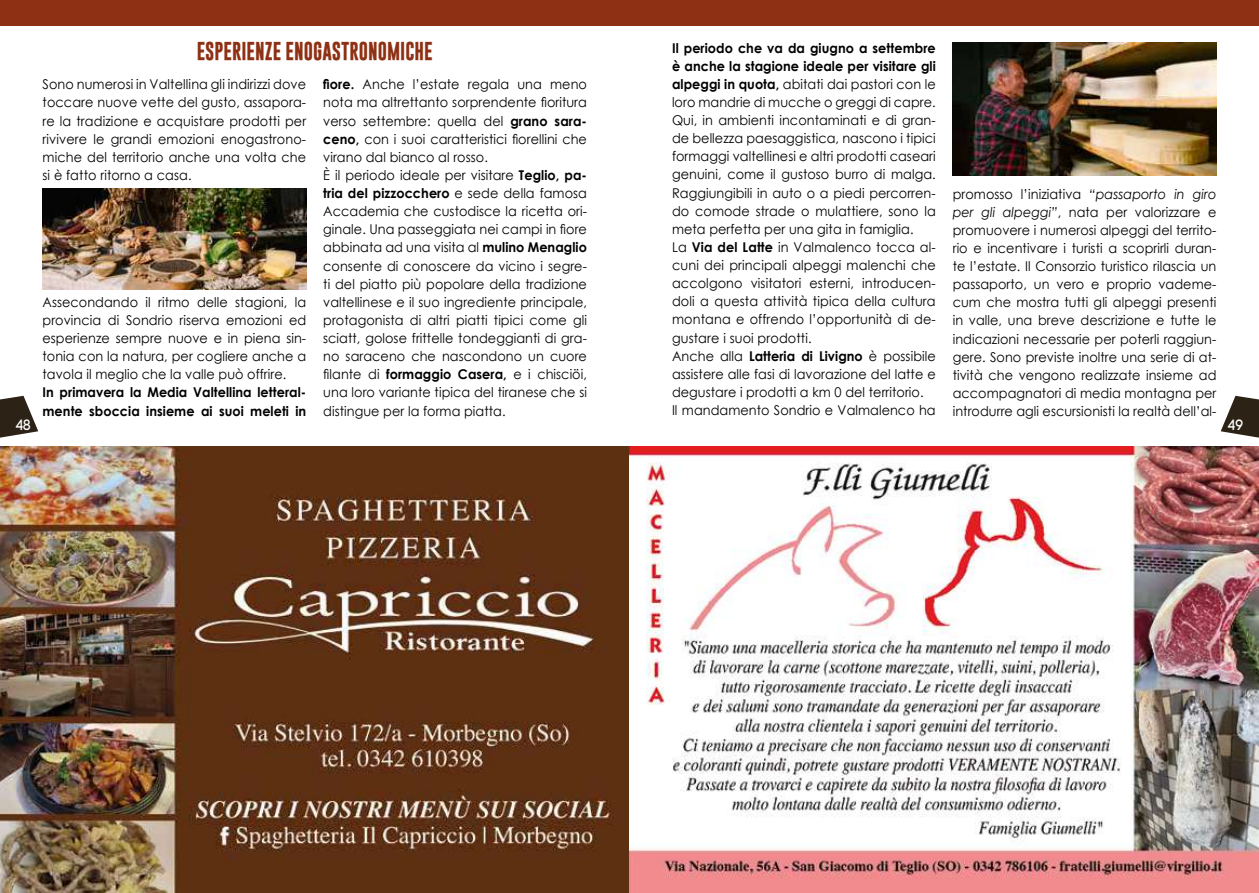
<style>
.page{position:relative;width:1259px;height:893px;background:#fff}
.page>*{position:absolute;margin:0;border:0;box-sizing:border-box;transform-origin:0 0}
.t1{font:700 18.75px "Gobold";color:#8e3013;scale:.94 1}
.t2{font:700 15px "Code";color:#fff;scale:.9 1}
.t3{font:13.5px/18.1px "Century Gothic";letter-spacing:.005em;color:#000;text-align:justify;scale:.95 1}
.t4{font:700 13.5px/18.1px "Century Gothic";letter-spacing:.005em;color:#000;scale:.95 1}
.s1{font-weight:700}
.s2{font-style:italic}
</style>
<div class="page">
<svg style="left:1220px;top:396px;width:39px;height:42px"></svg>
<svg style="left:0;top:396px;width:38px;height:42px"></svg>
<img style="left:0;top:446px;width:1259px;height:447px">
<img style="left:952px;top:43px;width:264px;height:133px">
<div style="left:0;top:0;width:1259px;height:26px;background:#8e3013"></div>
<img style="left:43px;top:189px;width:263px;height:100px">
<h1 class="t1" style="left:197px;top:39px;width:252px">ESPERIENZE ENOGASTRONOMICHE</h1>
<p class="t3" style="left:323px;top:75px;width:279px;text-align:left"><span class="s1">fiore.</span> Anche l’estate regala una meno nota ma altrettanto sorprendente fioritura verso settembre: quella del <span class="s1">grano sara&shy;ceno,</span> con i suoi caratteristici fiorellini che virano dal bianco al rosso.<br>È il periodo ideale per visitare <span class="s1">Teglio, pa&shy;tria del pizzocchero</span> e sede della famosa Accademia che custodisce la ricetta ori&shy;ginale. Una passeggiata nei campi in fiore abbinata ad una visita al <span class="s1">mulino Menaglio </span>consente di conoscere da vicino i segre&shy;ti del piatto più popolare della tradizione valtellinese e il suo ingrediente principale, protagonista di altri piatti tipici come gli sciatt, golose frittelle tondeggianti di gra&shy;no saraceno che nascondono un cuore filante di <span class="s1">formaggio Casera,</span> e i chisciöi, una loro variante tipica del tiranese che si distingue per la forma piatta.</p>
<p class="t3" style="left:672px;top:38px;width:279px;text-align:left"><span class="s1">Il periodo che va da giugno a settembre è anche la stagione ideale per visitare gli alpeggi in quota,</span> abitati dai pastori con le loro mandrie di mucche o greggi di capre.<br>Qui, in ambienti incontaminati e di gran&shy;de bellezza paesaggistica, nascono i tipici formaggi valtellinesi e altri prodotti caseari genuini, come il gustoso burro di malga.<br>Raggiungibili in auto o a piedi percorren&shy;do comode strade o mulattiere, sono la meta perfetta per una gita in famiglia.<br>La <span class="s1">Via del Latte</span> in Valmalenco tocca al&shy;cuni dei principali alpeggi malenchi che accolgono visitatori esterni, introducen&shy;doli a questa attività tipica della cultura montana e offrendo l’opportunità di de&shy;gustare i suoi prodotti.<br>Anche alla <span class="s1">Latteria di Livigno</span> è possibile assistere alle fasi di lavorazione del latte e degustare i prodotti a km 0 del territorio.<br>Il mandamento Sondrio e Valmalenco ha</p>
<p class="t3" style="left:43px;top:75px;width:279px">Sono numerosi in Valtellina gli indirizzi dove toccare nuove vette del gusto, assapora&shy;re la tradizione e acquistare prodotti per rivivere le grandi emozioni enogastrono&shy;miche del territorio anche una volta che si è fatto ritorno a casa.</p>
<p class="t3" style="left:952px;top:184px;width:279px">promosso l’iniziativa <span class="s2">“passaporto in giro per gli alpeggi”</span>, nata per valorizzare e promuovere i numerosi alpeggi del territo&shy;rio e incentivare i turisti a scoprirli duran&shy;te l’estate. Il Consorzio turistico rilascia un passaporto, un vero e proprio vademe&shy;cum che mostra tutti gli alpeggi presenti in valle, una breve descrizione e tutte le indicazioni necessarie per poterli raggiun&shy;gere. Sono previste inoltre una serie di at&shy;tività che vengono realizzate insieme ad accompagnatori di media montagna per introdurre agli escursionisti la realtà dell’al-</p>
<p class="t3" style="left:43px;top:293px;width:279px">Assecondando il ritmo delle stagioni, la provincia di Sondrio riserva emozioni ed esperienze sempre nuove e in piena sin&shy;tonia con la natura, per cogliere anche a tavola il meglio che la valle può offrire.</p>
<p class="t4" style="left:43px;top:383px;width:279px">In primavera la Media Valtellina letteral&shy;mente sboccia insieme ai suoi meleti in</p>
<p class="t2" style="left:16px;top:417px;width:18px">48</p>
<p class="t2" style="left:1228px;top:417px;width:18px">49</p>
</div>
